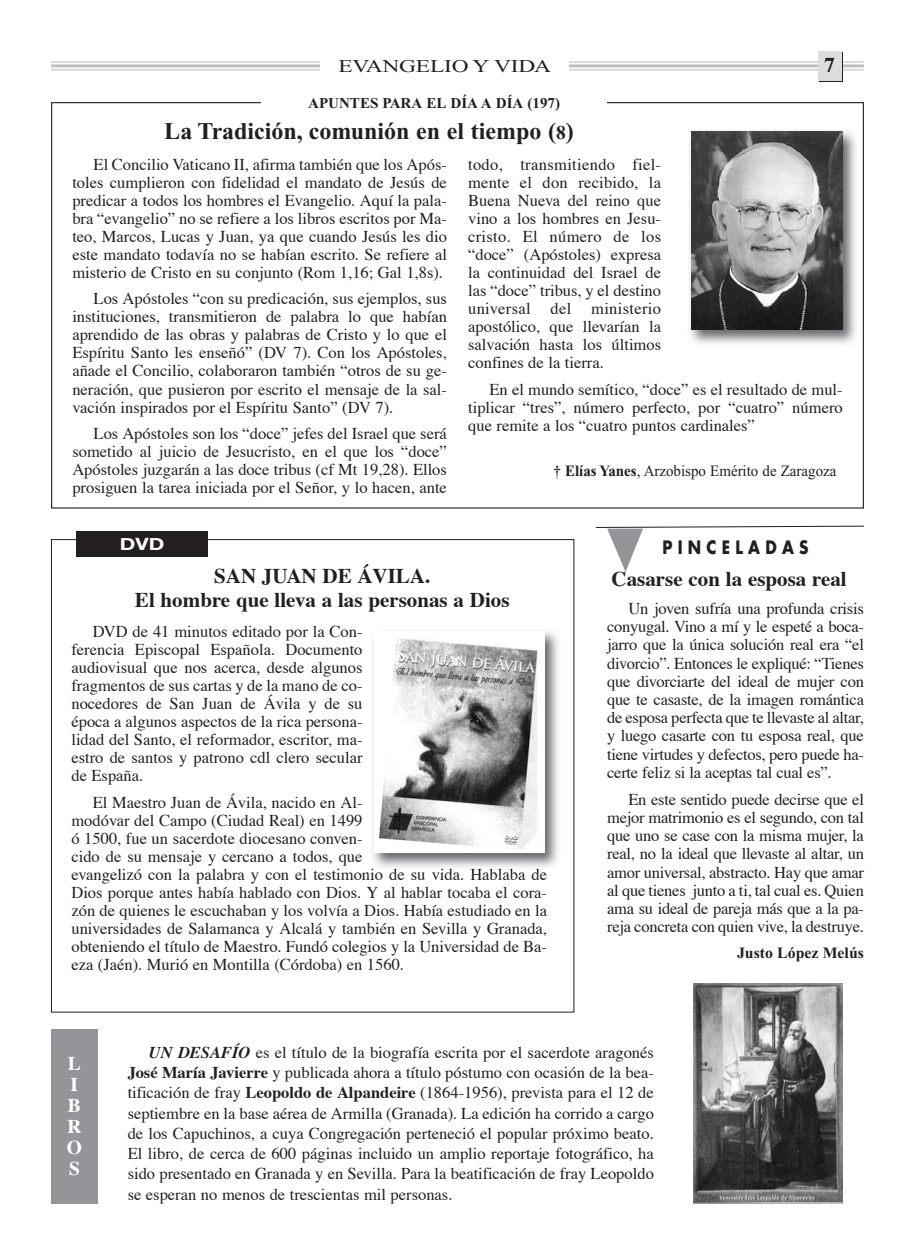
<style>
.page{position:relative;width:915px;height:1255px;background:#fff}
.page>*{position:absolute;margin:0;border:0;box-sizing:border-box;transform-origin:0 0}
.t1{font:700 24px "Times New Roman";color:#231f20}
.t2{font:700 21px/24px "Times";color:#231f20;text-align:center}
.t3{font:700 19.5px/21px "Times";color:#fff}
.t4{font:18px "Times New Roman";letter-spacing:-.01em;color:#231f20;scale:1.3 1}
.t5{font:700 18px "Futura";letter-spacing:.345em;color:#231f20;scale:.85 1}
.t6{font:700 16.95px "Helvetica Neue";color:#fff;scale:1.24 1}
.t7{font:16.5px/18px "Times";color:#231f20;text-align:justify}
.t8{font:15.75px "Times New Roman";color:#231f20;scale:.95 1}
.t9{font:700 15.75px "Times New Roman";color:#231f20}
.t10{font:700 15px "Times New Roman";color:#231f20}
.s1{font-size:19.5px}
.s2{font-weight:700}
.s3{font-weight:700;font-style:italic}
</style>
<div class="page">
<hr style="left:51px;top:61px;width:812px;height:2px;background:#bdbec1">
<hr style="left:51px;top:64px;width:812px;height:3px;background:#bdbec1">
<hr style="left:51px;top:69px;width:812px;height:1px;background:#bdbec1">
<svg style="left:819px;top:52px;width:23px;height:30px"></svg>
<div style="left:320px;top:55px;width:248px;height:20px;background:#fff"></div>
<div style="left:817px;top:51px;width:24px;height:30px;background:#dcdddf"></div>
<img style="left:690px;top:131px;width:166px;height:213px">
<img style="left:690px;top:131px;width:152px;height:198px">
<div style="left:77px;top:531px;width:130px;height:25px;background:#231f20"></div>
<img style="left:371px;top:631px;width:187px;height:241px">
<img style="left:374px;top:631px;width:170px;height:221px">
<svg style="left:595px;top:525px;width:269px;height:47px"></svg>
<div style="left:51px;top:1029px;width:47px;height:174px;background:#939598"></div>
<img style="left:693px;top:983px;width:149px;height:220px">
<p class="t4" style="left:338px;top:59px;width:165px">EVANGELIO Y VIDA</p>
<p class="t2" style="left:824px;top:55px;width:12px">7</p>
<p class="t10" style="left:308px;top:98px;width:253px">APUNTES PARA EL DÍA A DÍA (197)</p>
<p class="t1" style="left:164px;top:123px;width:411px">La Tradición, comunión en el tiempo (<span class="s1">8</span>)</p>
<p class="t7" style="left:72px;top:157px;width:376px;text-indent:21px">El Concilio Vaticano II, afirma también que los Após&shy;toles cumplieron con fidelidad el mandato de Jesús de predicar a todos los hombres el Evangelio. Aquí la pala&shy;bra “evangelio” no se refiere a los libros escritos por Ma&shy;teo, Marcos, Lucas y Juan, ya que cuando Jesús les dio este mandato todavía no se habían escrito. Se refiere al misterio de Cristo en su conjunto (Rom 1,16; Gal 1,8s).</p>
<p class="t7" style="left:72px;top:291px;width:376px;text-indent:21px">Los Apóstoles “con su predicación, sus ejemplos, sus instituciones, transmitieron de palabra lo que habían aprendido de las obras y palabras de Cristo y lo que el Espíritu Santo les enseñó” (DV 7). Con los Apóstoles, añade el Concilio, colaboraron también “otros de su ge&shy;neración, que pusieron por escrito el mensaje de la sal&shy;vación inspirados por el Espíritu Santo” (DV 7).</p>
<p class="t7" style="left:72px;top:426px;width:376px;text-indent:21px">Los Apóstoles son los “doce” jefes del Israel que será sometido al juicio de Jesucristo, en el que los “doce” Apóstoles juzgarán a las doce tribus (cf Mt 19,28). Ellos prosiguen la tarea iniciada por el Señor, y lo hacen, ante</p>
<p class="t6" style="left:120px;top:533px;width:37px">DVD</p>
<p class="t7" style="left:468px;top:157px;width:194px">todo, transmitiendo fiel&shy;mente el don recibido, la Buena Nueva del reino que vino a los hombres en Jesu&shy;cristo. El número de los “doce” (Apóstoles) expresa la continuidad del Israel de las “doce” tribus, y el destino universal del ministerio apostólico, que llevarían la salvación hasta los últimos confines de la tierra.</p>
<p class="t7" style="left:468px;top:381px;width:376px;text-indent:21px">En el mundo semítico, “doce” es el resultado de mul&shy;tiplicar “tres”, número perfecto, por “cuatro” número que remite a los “cuatro puntos cardinales”</p>
<p class="t8" style="left:553px;top:465px;width:299px"><span class="s2">† Elías Yanes</span>, Arzobispo Emérito de Zaragoza</p>
<p class="t5" style="left:662px;top:539px;width:173px">PINCELADAS</p>
<p class="t2" style="left:135px;top:565px;width:376px">SAN JUAN DE ÁVILA.<br>El hombre que lleva a las personas a Dios</p>
<p class="t7" style="left:71px;top:624px;width:292px;text-indent:21px">DVD de 41 minutos editado por la Con&shy;ferencia Episcopal Española. Documento audiovisual que nos acerca, desde algunos fragmentos de sus cartas y de la mano de co&shy;nocedores de San Juan de Ávila y de su época a algunos aspectos de la rica persona&shy;lidad del Santo, el reformador, escritor, ma&shy;estro de santos y patrono cdl clero secular de España.</p>
<p class="t7" style="left:71px;top:794px;width:477px;text-align:left;text-indent:21px">El Maestro Juan de Ávila, nacido en Al-<br>modóvar del Campo (Ciudad Real) en 1499<br>ó 1500, fue un sacerdote diocesano conven-<br>cido de su mensaje y cercano a todos, que<br>evangelizó con la palabra y con el testimonio de su vida. Hablaba de Dios porque antes había hablado con Dios. Y al hablar tocaba el cora&shy;zón de quienes le escuchaban y los volvía a Dios. Había estudiado en la universidades de Salamanca y Alcalá y también en Sevilla y Granada, obteniendo el título de Maestro. Fundó colegios y la Universidad de Ba&shy;eza (Jaén). Murió en Montilla (Córdoba) en 1560.</p>
<p class="t2" style="left:611px;top:569px;width:236px">Casarse con la esposa real</p>
<p class="t7" style="left:607px;top:600px;width:258px;text-indent:21px">Un joven sufría una profunda crisis conyugal. Vino a mí y le espeté a boca&shy;jarro que la única solución real era “el divorcio”. Entonces le expliqué: “Tienes que divorciarte del ideal de mujer con que te casaste, de la imagen romántica de esposa perfecta que te llevaste al altar, y luego casarte con tu esposa real, que tiene virtudes y defectos, pero puede ha&shy;certe feliz si la aceptas tal cual es”.</p>
<p class="t7" style="left:607px;top:791px;width:258px;text-indent:21px">En este sentido puede decirse que el mejor matrimonio es el segundo, con tal que uno se case con la misma mujer, la real, no la ideal que llevaste al altar, un amor universal, abstracto. Hay que amar al que tienes junto a ti, tal cual es. Quien ama su ideal de pareja más que a la pa&shy;reja concreta con quien vive, la destruye.</p>
<p class="t9" style="left:737px;top:947px;width:128px">Justo López Melús</p>
<p class="t3" style="left:67px;top:1054px;width:17px">L<br>I<br>B<br>R<br>O<br>S</p>
<p class="t7" style="left:128px;top:1043px;width:527px;line-height:20.2px;text-indent:21px"><span class="s3">UN DESAFÍO</span> es el título de la biografía escrita por el sacerdote aragonés <span class="s2">José María Javierre</span> y publicada ahora a título póstumo con ocasión de la bea&shy;tificación de fray <span class="s2">Leopoldo de Alpandeire</span> (1864-1956), prevista para el 12 de septiembre en la base aérea de Armilla (Granada). La edición ha corrido a cargo de los Capuchinos, a cuya Congregación perteneció el popular próximo beato.<br>El libro, de cerca de 600 páginas incluido un amplio reportaje fotográfico, ha sido presentado en Granada y en Sevilla. Para la beatificación de fray Leopoldo se esperan no menos de trescientas mil personas.</p>
</div>
